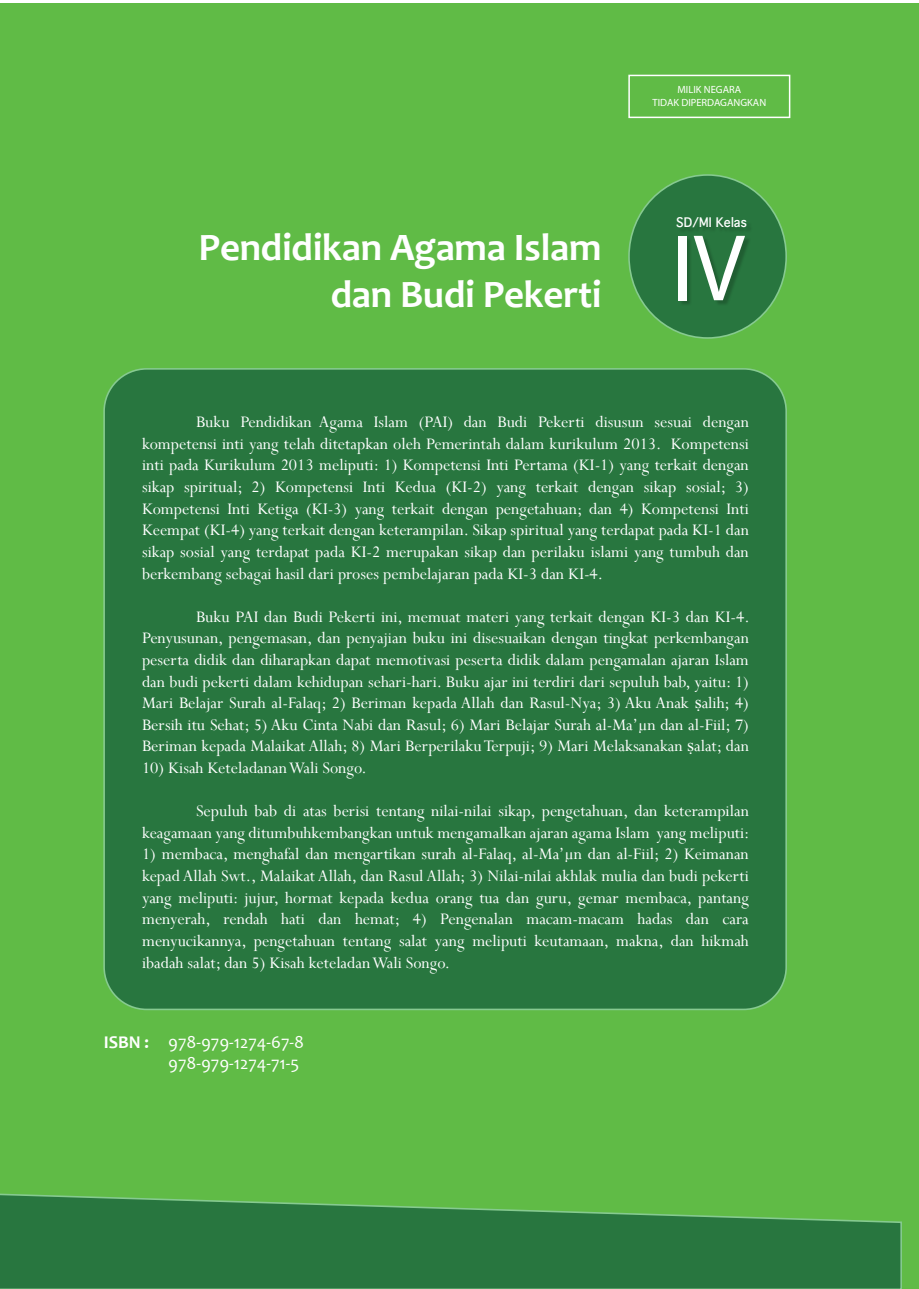
<style>
.page{position:relative;width:919px;height:1289px;background:#fff}
.page>*{position:absolute;margin:0;border:0;box-sizing:border-box;transform-origin:0 0}
.t1{font:95.4px "Myriad Pro";color:#fff;scale:.96 1}
.t2{font:700 39px/46.5px "Candara";letter-spacing:-.005em;color:#fff;text-align:right}
.t3{font:18px/21.6px "Perpetua";color:#fff;text-align:justify}
.t4{font:18px/21.6px "Candara";color:#fff}
.t5{font:700 18px "Candara";color:#fff}
.t6{font:700 12.75px "Thonburi";color:#fff;scale:.96 1}
.t7{font:10.5px/12.6px "Myriad Pro";color:#fff;text-align:center}
.s1{font-family:"Times New Roman Arab"}
</style>
<div class="page">
<div style="left:0;top:4px;width:918px;height:1284px;background:#60bb46"></div>
<svg style="left:0;top:1193px;width:902px;height:95px;background:#328241"></svg>
<div style="left:628px;top:75px;width:162px;height:43px;border:2px solid #fff"></div>
<div style="left:104px;top:369px;width:682px;height:640px;background:#28763f;border-radius:43px"></div>
<div style="left:629px;top:175px;width:157px;height:163px;background:#28763f;border-radius:50%"></div>
<img style="left:671px;top:221px;width:83px;height:110px">
<h2 class="t2" style="left:199px;top:223px;width:404px">Pendidikan Agama Islam dan Budi Pekerti</h2>
<p class="t7" style="left:652px;top:83px;width:115px">MILIK NEGARA<br>TIDAK DIPERDAGANGKAN</p>
<p class="t6" style="left:676px;top:212px;width:75px">SD/MI Kelas</p>
<h1 class="t1" style="left:671px;top:209px;width:78px">IV</h1>
<p class="t3" style="left:142px;top:411px;width:608px;text-indent:54px">Buku Pendidikan Agama Islam (PAI) dan Budi Pekerti disusun sesuai dengan kompetensi inti yang telah ditetapkan oleh Pemerintah dalam kurikulum 2013. Kompetensi inti pada Kurikulum 2013 meliputi: 1) Kompetensi Inti Pertama (KI-1) yang terkait dengan sikap spiritual; 2) Kompetensi Inti Kedua (KI-2) yang terkait dengan sikap sosial; 3)<br>Kompetensi Inti Ketiga (KI-3) yang terkait dengan pengetahuan; dan 4) Kompetensi Inti Keempat (KI-4) yang terkait dengan keterampilan. Sikap spiritual yang terdapat pada KI-1 dan sikap sosial yang terdapat pada KI-2 merupakan sikap dan perilaku islami yang tumbuh dan berkembang sebagai hasil dari proses pembelajaran pada KI-3 dan KI-4.</p>
<p class="t3" style="left:142px;top:605px;width:609px;text-indent:54px">Buku PAI dan Budi Pekerti ini, memuat materi yang terkait dengan KI-3 dan KI-4.<br>Penyusunan, pengemasan, dan penyajian buku ini disesuaikan dengan tingkat perkembangan peserta didik dan diharapkan dapat memotivasi peserta didik dalam pengamalan ajaran Islam dan budi pekerti dalam kehidupan sehari-hari. Buku ajar ini terdiri dari sepuluh bab, yaitu: 1)<br>Mari Belajar Surah al-Falaq; 2) Beriman kepada Allah dan Rasul-Nya; 3) Aku Anak <span class="s1">¡</span>alih; 4)<br>Bersih itu Sehat; 5) Aku Cinta Nabi dan Rasul; 6) Mari Belajar Surah al-Ma’µn dan al-Fiil; 7)<br>Beriman kepada Malaikat Allah; 8) Mari Berperilaku Terpuji; 9) Mari Melaksanakan <span class="s1">¡</span>alat; dan</p>
<p class="t3" style="left:142px;top:756px;width:226px">10) Kisah Keteladanan Wali Songo.</p>
<p class="t3" style="left:142px;top:800px;width:609px;text-align:right">Sepuluh bab di atas berisi tentang nilai-nilai sikap, pengetahuan, dan keterampilan keagamaan yang ditumbuhkembangkan untuk mengamalkan ajaran agama Islam yang meliputi:</p>
<p class="t3" style="left:142px;top:843px;width:608px">1) membaca, menghafal dan mengartikan surah al-Falaq, al-Ma’µn dan al-Fiil; 2) Keimanan kepad Allah Swt., Malaikat Allah, dan Rasul Allah; 3) Nilai-nilai akhlak mulia dan budi pekerti yang meliputi: jujur, hormat kepada kedua orang tua dan guru, gemar membaca, pantang menyerah, rendah hati dan hemat; 4) Pengenalan macam-macam hadas dan cara menyucikannya, pengetahuan tentang salat yang meliputi keutamaan, makna, dan hikmah ibadah salat; dan 5) Kisah keteladan Wali Songo.</p>
<p class="t5" style="left:104px;top:1030px;width:46px">ISBN :</p>
<p class="t4" style="left:168px;top:1030px;width:137px">978-979-1274-67-8<br>978-979-1274-71-5</p>
</div>
